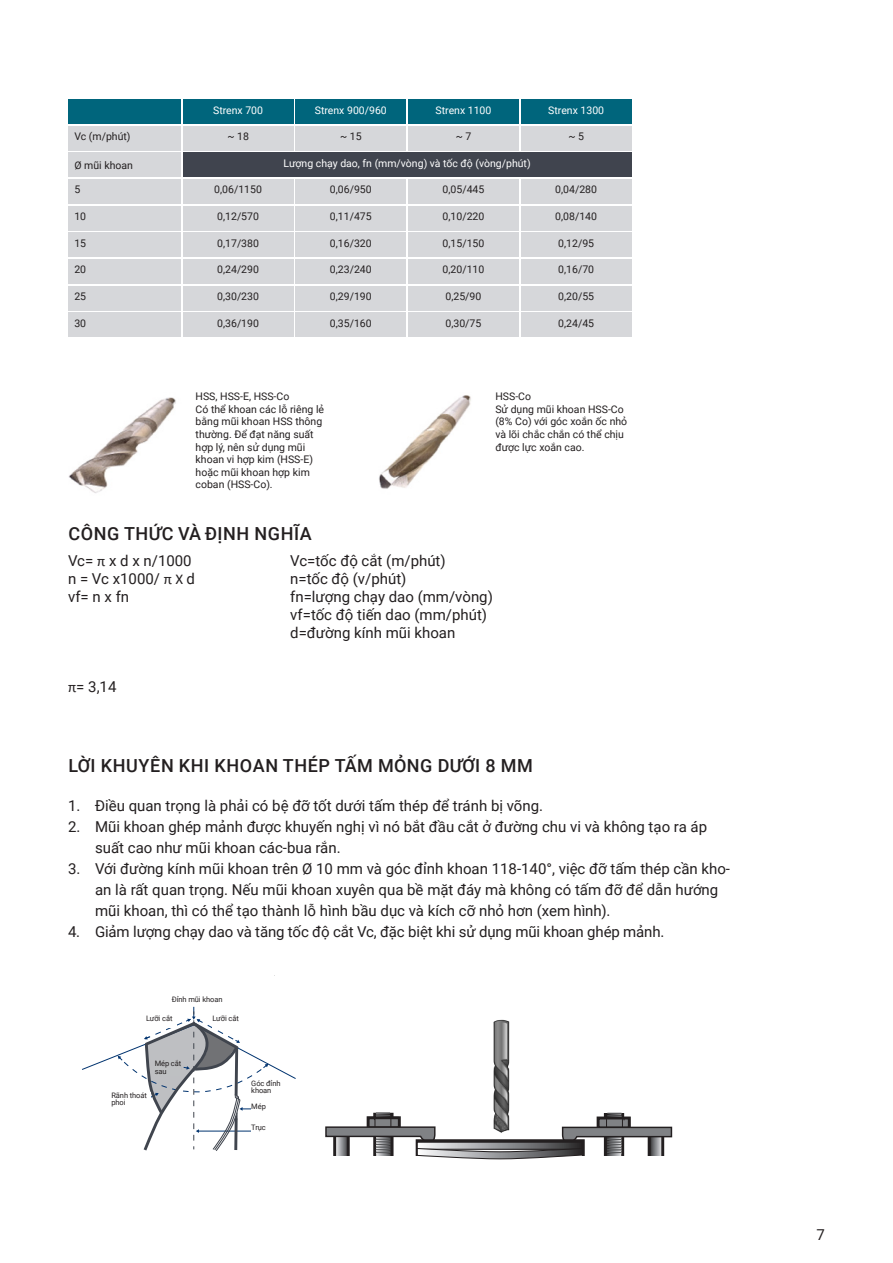
<style>
.page{position:relative;width:893px;height:1263px;background:#fff}
.page>*{position:absolute;margin:0;border:0;box-sizing:border-box;transform-origin:0 0}
.t1{font:500 18px "Roboto";letter-spacing:.035em;color:#231f20}
.t2{font:15px/21px "Roboto";color:#231f20}
.bildtext_tabelltext{font:10.5px/12.6px "Roboto";color:#231f20}
.t3{font:10.5px "Roboto";color:#fff}
.t4{font:8.7px "Hermes FB";color:#231f20}
.t5{font:7.5px/7.5px "Roboto";letter-spacing:-.01em;color:#231f20}
.s1{font-family:"Calibri"}
</style>
<div class="page">
<div style="left:183px;top:99px;width:110px;height:25px;background:#00657c"></div>
<div style="left:68px;top:99px;width:113px;height:25px;background:#00657c"></div>
<div style="left:295px;top:99px;width:111px;height:25px;background:#00657c"></div>
<div style="left:408px;top:99px;width:111px;height:25px;background:#00657c"></div>
<div style="left:521px;top:99px;width:110px;height:25px;background:#00657c"></div>
<div style="left:68px;top:126px;width:113px;height:25px;background:#d6d7da"></div>
<div style="left:68px;top:179px;width:113px;height:25px;background:#d6d7da"></div>
<div style="left:68px;top:206px;width:113px;height:24px;background:#d6d7da"></div>
<div style="left:68px;top:233px;width:113px;height:24px;background:#d6d7da"></div>
<div style="left:68px;top:259px;width:113px;height:25px;background:#d6d7da"></div>
<div style="left:68px;top:286px;width:113px;height:24px;background:#d6d7da"></div>
<div style="left:68px;top:313px;width:113px;height:24px;background:#d6d7da"></div>
<div style="left:68px;top:152px;width:113px;height:25px;background:#d6d7da"></div>
<div style="left:183px;top:152px;width:448px;height:25px;background:#40444e"></div>
<div style="left:295px;top:126px;width:111px;height:25px;background:#d6d7da"></div>
<div style="left:295px;top:179px;width:111px;height:25px;background:#d6d7da"></div>
<div style="left:295px;top:206px;width:111px;height:24px;background:#d6d7da"></div>
<div style="left:295px;top:233px;width:111px;height:24px;background:#d6d7da"></div>
<div style="left:295px;top:259px;width:111px;height:25px;background:#d6d7da"></div>
<div style="left:295px;top:286px;width:111px;height:24px;background:#d6d7da"></div>
<div style="left:295px;top:313px;width:111px;height:24px;background:#d6d7da"></div>
<div style="left:183px;top:126px;width:110px;height:25px;background:#d6d7da"></div>
<div style="left:183px;top:179px;width:110px;height:25px;background:#d6d7da"></div>
<div style="left:183px;top:206px;width:110px;height:24px;background:#d6d7da"></div>
<div style="left:183px;top:233px;width:110px;height:24px;background:#d6d7da"></div>
<div style="left:183px;top:259px;width:110px;height:25px;background:#d6d7da"></div>
<div style="left:183px;top:286px;width:110px;height:24px;background:#d6d7da"></div>
<div style="left:183px;top:313px;width:110px;height:24px;background:#d6d7da"></div>
<div style="left:408px;top:126px;width:111px;height:25px;background:#d6d7da"></div>
<div style="left:408px;top:179px;width:111px;height:25px;background:#d6d7da"></div>
<div style="left:408px;top:206px;width:111px;height:24px;background:#d6d7da"></div>
<div style="left:408px;top:233px;width:111px;height:24px;background:#d6d7da"></div>
<div style="left:408px;top:259px;width:111px;height:25px;background:#d6d7da"></div>
<div style="left:408px;top:286px;width:111px;height:24px;background:#d6d7da"></div>
<div style="left:408px;top:313px;width:111px;height:24px;background:#d6d7da"></div>
<div style="left:521px;top:126px;width:110px;height:25px;background:#d6d7da"></div>
<div style="left:521px;top:179px;width:110px;height:25px;background:#d6d7da"></div>
<div style="left:521px;top:206px;width:110px;height:24px;background:#d6d7da"></div>
<div style="left:521px;top:233px;width:110px;height:24px;background:#d6d7da"></div>
<div style="left:521px;top:259px;width:110px;height:25px;background:#d6d7da"></div>
<div style="left:521px;top:286px;width:110px;height:24px;background:#d6d7da"></div>
<div style="left:521px;top:313px;width:110px;height:24px;background:#d6d7da"></div>
<img style="left:68px;top:397px;width:108px;height:96px">
<img style="left:379px;top:395px;width:92px;height:94px">
<svg style="left:325px;top:1112px;width:348px;height:48px"></svg>
<img style="left:435px;top:1019px;width:132px;height:140px">
<svg style="left:82px;top:1007px;width:214px;height:144px"></svg>
<div style="left:212px;top:1015px;width:31px;height:14px;background:#fff"></div>
<div style="left:146px;top:1015px;width:31px;height:12px;background:#fff"></div>
<div style="left:111px;top:1092px;width:40px;height:23px;background:#fff"></div>
<div style="left:251px;top:1124px;width:21px;height:12px;background:#fff"></div>
<div style="left:251px;top:1103px;width:29px;height:12px;background:#fff"></div>
<div style="left:251px;top:1080px;width:45px;height:20px;background:#fff"></div>
<div style="left:155px;top:1060px;width:26px;height:16px;background:#bec0c2"></div>
<p class="bildtext_tabelltext" style="left:74px;top:130px;width:58px">Vc (m/phút)</p>
<p class="t3" style="left:213px;top:102px;width:51px">Strenx 700</p>
<p class="t3" style="left:315px;top:102px;width:74px">Strenx 900/960</p>
<p class="t3" style="left:436px;top:102px;width:57px">Strenx 1100</p>
<p class="t3" style="left:548px;top:102px;width:57px">Strenx 1300</p>
<p class="bildtext_tabelltext" style="left:227px;top:130px;width:23px">~ 18</p>
<p class="bildtext_tabelltext" style="left:340px;top:130px;width:23px">~ 15</p>
<p class="bildtext_tabelltext" style="left:456px;top:130px;width:17px">~ 7</p>
<p class="bildtext_tabelltext" style="left:568px;top:130px;width:17px">~ 5</p>
<p class="bildtext_tabelltext" style="left:74px;top:158px;width:60px">Ø mũi khoan</p>
<p class="t3" style="left:284px;top:156px;width:248px">Lượng chạy dao, fn (mm/vòng) và tốc độ (vòng/phút)</p>
<p class="bildtext_tabelltext" style="left:74px;top:183px;width:7px">5</p>
<p class="bildtext_tabelltext" style="left:74px;top:210px;width:13px">10</p>
<p class="bildtext_tabelltext" style="left:74px;top:236px;width:13px">15</p>
<p class="bildtext_tabelltext" style="left:74px;top:263px;width:13px">20</p>
<p class="bildtext_tabelltext" style="left:74px;top:290px;width:13px">25</p>
<p class="bildtext_tabelltext" style="left:74px;top:316px;width:13px">30</p>
<p class="bildtext_tabelltext" style="left:214px;top:183px;width:49px">0,06/1150</p>
<p class="bildtext_tabelltext" style="left:217px;top:210px;width:43px">0,12/570</p>
<p class="bildtext_tabelltext" style="left:217px;top:236px;width:43px">0,17/380</p>
<p class="bildtext_tabelltext" style="left:217px;top:263px;width:43px">0,24/290</p>
<p class="bildtext_tabelltext" style="left:217px;top:290px;width:43px">0,30/230</p>
<p class="bildtext_tabelltext" style="left:217px;top:316px;width:43px">0,36/190</p>
<p class="bildtext_tabelltext" style="left:330px;top:183px;width:43px">0,06/950</p>
<p class="bildtext_tabelltext" style="left:330px;top:210px;width:43px">0,11/475</p>
<p class="bildtext_tabelltext" style="left:330px;top:236px;width:43px">0,16/320</p>
<p class="bildtext_tabelltext" style="left:330px;top:263px;width:43px">0,23/240</p>
<p class="bildtext_tabelltext" style="left:330px;top:290px;width:43px">0,29/190</p>
<p class="bildtext_tabelltext" style="left:330px;top:316px;width:43px">0,35/160</p>
<p class="bildtext_tabelltext" style="left:443px;top:183px;width:43px">0,05/445</p>
<p class="bildtext_tabelltext" style="left:443px;top:210px;width:43px">0,10/220</p>
<p class="bildtext_tabelltext" style="left:443px;top:236px;width:43px">0,15/150</p>
<p class="bildtext_tabelltext" style="left:443px;top:263px;width:43px">0,20/110</p>
<p class="bildtext_tabelltext" style="left:446px;top:290px;width:37px">0,25/90</p>
<p class="bildtext_tabelltext" style="left:446px;top:316px;width:37px">0,30/75</p>
<p class="bildtext_tabelltext" style="left:555px;top:183px;width:43px">0,04/280</p>
<p class="bildtext_tabelltext" style="left:555px;top:210px;width:43px">0,08/140</p>
<p class="bildtext_tabelltext" style="left:558px;top:236px;width:37px">0,12/95</p>
<p class="bildtext_tabelltext" style="left:558px;top:263px;width:37px">0,16/70</p>
<p class="bildtext_tabelltext" style="left:558px;top:290px;width:37px">0,20/55</p>
<p class="bildtext_tabelltext" style="left:558px;top:316px;width:37px">0,24/45</p>
<p class="bildtext_tabelltext" style="left:196px;top:390px;width:95px">HSS, HSS-E, HSS-Co</p>
<p class="bildtext_tabelltext" style="left:196px;top:402px;width:130px">Có thể khoan các lỗ riêng lẻ bằng mũi khoan HSS thông thường. Để đạt năng suất hợp lý, nên sử dụng mũi khoan vi hợp kim (HSS-E) hoặc mũi khoan hợp kim coban (HSS-Co).</p>
<p class="bildtext_tabelltext" style="left:495px;top:390px;width:37px">HSS-Co</p>
<p class="bildtext_tabelltext" style="left:495px;top:402px;width:133px">Sử dụng mũi khoan HSS-Co (8% Co) với góc xoắn ốc nhỏ và lõi chắc chắn có thể chịu được lực xoắn cao.</p>
<p class="t1" style="left:68px;top:521px;width:245px">CÔNG THỨC VÀ ĐỊNH NGHĨA</p>
<p class="t2" style="left:68px;top:550px;width:125px">Vc= <span class="s1">π</span> x d x n/1000</p>
<p class="t2" style="left:68px;top:568px;width:129px">n = Vc x1000/ <span class="s1">π X</span> d</p>
<p class="t2" style="left:68px;top:586px;width:63px">vf= n x fn</p>
<p class="t2" style="left:290px;top:550px;width:157px">Vc=tốc độ cắt (m/phút)</p>
<p class="t2" style="left:290px;top:568px;width:118px">n=tốc độ (v/phút)</p>
<p class="t2" style="left:290px;top:586px;width:204px">fn=lượng chạy dao (mm/vòng)</p>
<p class="t2" style="left:290px;top:604px;width:198px">vf=tốc độ tiến dao (mm/phút)</p>
<p class="t2" style="left:290px;top:622px;width:167px">d=đường kính mũi khoan</p>
<p class="t2" style="left:68px;top:676px;width:50px"><span class="s1">π</span>= 3,14</p>
<p class="t1" style="left:68px;top:753px;width:466px">LỜI KHUYÊN KHI KHOAN THÉP TẤM MỎNG DƯỚI 8 MM</p>
<p class="t2" style="left:68px;top:795px;width:477px">1. Điều quan trọng là phải có bệ đỡ tốt dưới tấm thép để tránh bị võng.</p>
<p class="t2" style="left:95px;top:816px;width:614px;text-indent:-27px">2. Mũi khoan ghép mảnh được khuyến nghị vì nó bắt đầu cắt ở đường chu vi và không tạo ra áp suất cao như mũi khoan các-bua rắn.</p>
<p class="t2" style="left:95px;top:858px;width:636px;text-indent:-27px">3. Với đường kính mũi khoan trên Ø 10 mm và góc đỉnh khoan 118-140°, việc đỡ tấm thép cần kho&shy;an là rất quan trọng. Nếu mũi khoan xuyên qua bề mặt đáy mà không có tấm đỡ để dẫn hướng mũi khoan, thì có thể tạo thành lỗ hình bầu dục và kích cỡ nhỏ hơn (xem hình).</p>
<p class="t2" style="left:68px;top:921px;width:598px">4. Giảm lượng chạy dao và tăng tốc độ cắt Vc, đặc biệt khi sử dụng mũi khoan ghép mảnh.</p>
<p class="t5" style="left:172px;top:995px;width:52px">Đỉnh mũi khoan</p>
<p class="t5" style="left:146px;top:1014px;width:28px">Lưỡi cắt</p>
<p class="t5" style="left:212px;top:1014px;width:28px">Lưỡi cắt</p>
<p class="t4" style="left:173px;top:995px;width:49px">Dead Center</p>
<p class="t4" style="left:157px;top:1016px;width:13px">Lip</p>
<p class="t4" style="left:215px;top:1016px;width:13px">Lip</p>
<p class="t5" style="left:111px;top:1091px;width:37px">Rãnh thoát phoi</p>
<p class="t4" style="left:122px;top:1091px;width:20px">Flute</p>
<p class="t5" style="left:155px;top:1059px;width:28px">Mép cắt sau</p>
<p class="t4" style="left:164px;top:1062px;width:19px">Heel</p>
<p class="t5" style="left:251px;top:1079px;width:31px">Góc đỉnh khoan</p>
<p class="t4" style="left:252px;top:1081px;width:44px">Point angle</p>
<p class="t4" style="left:252px;top:1103px;width:28px">Margin</p>
<p class="t4" style="left:252px;top:1125px;width:17px">Axis</p>
<p class="t5" style="left:251px;top:1102px;width:16px">Mép</p>
<p class="t5" style="left:251px;top:1123px;width:16px">Trục</p>
<p class="t2" style="left:816px;top:1224px;width:10px">7</p>
</div>
